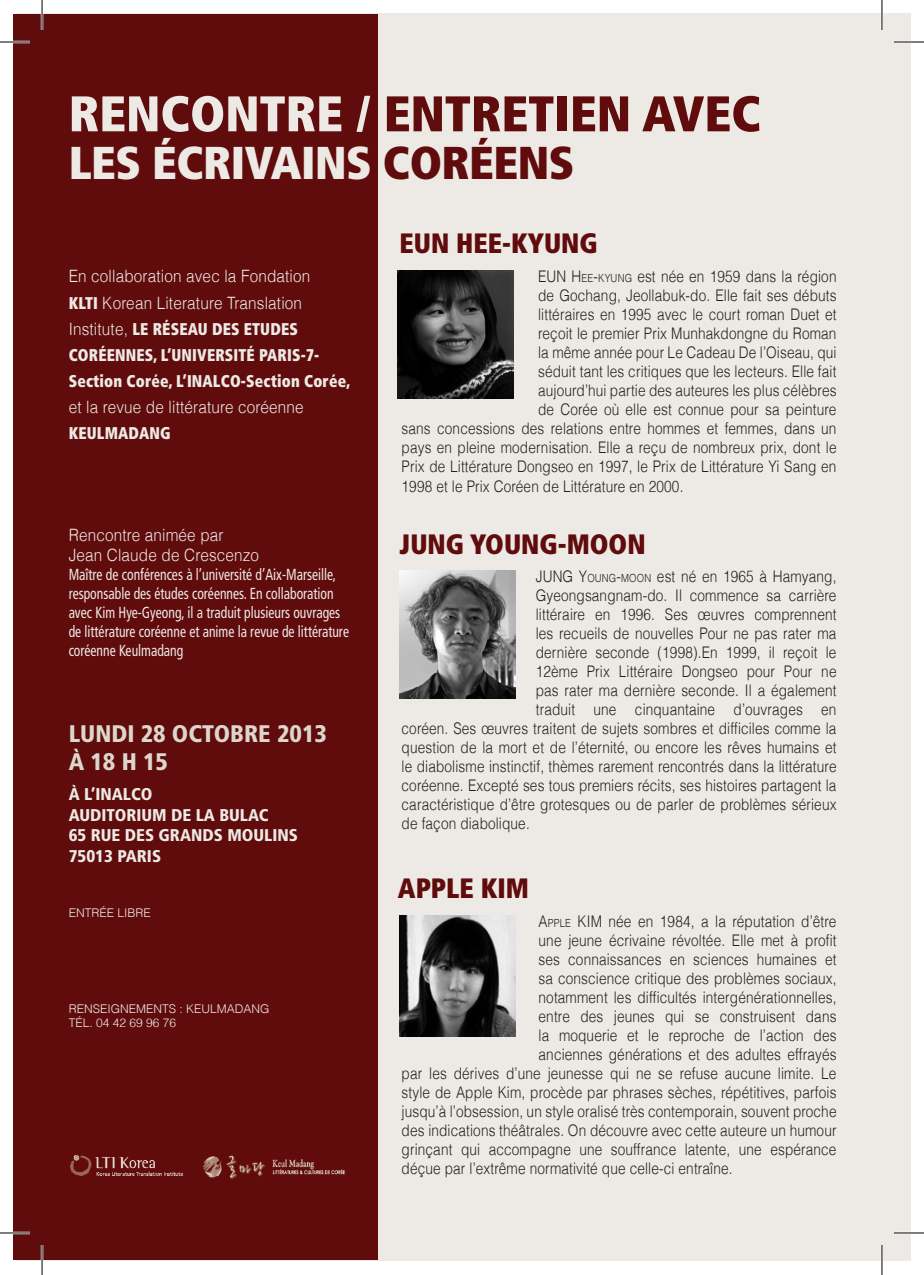
<style>
.page{position:relative;width:924px;height:1275px;background:#fff}
.page>*{position:absolute;margin:0;border:0;box-sizing:border-box;transform-origin:0 0}
.titre1{font:900 condensed 50px "Frutiger";color:#600b0c}
.titre1-2{font:900 condensed 46px "Frutiger";letter-spacing:-.01em;color:#ede9e4}
.titre1-3{font:900 condensed 28px "Frutiger";color:#600b0c;scale:.95 1}
.t1{font:900 condensed 24px/28px "Frutiger";color:#ddd6cd}
.titre1-4{font:300 17px/26px "Helvetica";letter-spacing:.01em;color:#ede9e4;scale:.9 1}
.t2{font:900 condensed 17px "Frutiger";color:#ede9e4}
.t3{font:300 16px "Helvetica";letter-spacing:.01em;color:#231f20;scale:.85 1}
.titre1-5{font:condensed 16px/19px "Frutiger";color:#ede9e4;scale:.85 1}
.t4{font:300 12px "Helvetica";color:#ede9e4}
.s1{color:#ede9e4}
.s2{color:#600b0c}
.s3{font-family:"Frutiger";font-weight:900;font-stretch:condensed}
.s4{font-style:inherit}
.s5{font-size:11.2px}
</style>
<div class="page">
<div style="left:16px;top:14px;width:893px;height:1247px;background:#ede9e4"></div>
<div style="left:14px;top:14px;width:363px;height:1245px;background:#600b0c"></div>
<img style="left:398px;top:270px;width:115px;height:128px">
<img style="left:399px;top:570px;width:116px;height:128px">
<img style="left:399px;top:915px;width:116px;height:121px">
<img style="left:203px;top:1155px;width:142px;height:24px">
<img style="left:70px;top:1155px;width:113px;height:21px">
<hr style="left:0;top:41px;width:30px;height:2px;background:#fff">
<hr style="left:893px;top:41px;width:30px;height:2px;background:#fff">
<hr style="left:0;top:1231px;width:30px;height:3px;background:#fff">
<hr style="left:893px;top:1231px;width:30px;height:3px;background:#fff">
<hr style="left:41px;top:0;width:2px;height:30px;background:#fff">
<hr style="left:41px;top:1245px;width:2px;height:30px;background:#fff">
<hr style="left:880px;top:0;width:2px;height:30px;background:#fff">
<hr style="left:880px;top:1245px;width:2px;height:30px;background:#fff">
<hr style="left:0;top:42px;width:30px;height:1px;background:#000">
<hr style="left:893px;top:42px;width:30px;height:1px;background:#000">
<hr style="left:0;top:1232px;width:30px;height:1px;background:#000">
<hr style="left:893px;top:1232px;width:30px;height:1px;background:#000">
<hr style="left:42px;top:0;width:1px;height:30px;background:#000">
<hr style="left:42px;top:1245px;width:1px;height:30px;background:#000">
<hr style="left:881px;top:0;width:1px;height:30px;background:#000">
<hr style="left:881px;top:1245px;width:1px;height:30px;background:#000">
<p class="titre1" style="left:69px;top:83px;width:693px"><span class="s1">RENCONTRE /</span> ENTRETIEN AVEC</p>
<p class="titre1-2" style="left:69px;top:135px;width:507px">LES ÉCRIVAINS <span class="s2">CORÉENS</span></p>
<p class="titre1-4" style="left:69px;top:263px;width:314px">En collaboration avec la Fondation<br><span class="s3">KLTI</span> Korean Literature Translation<br>Institute, <span class="s3">LE RÉSEAU DES ETUDES<br>CORÉENNES, L’UNIVERSITÉ PARIS-7-<br>Section Corée, L’INALCO-Section Corée, </span>et la revue de littérature coréenne<br><span class="s3">KEULMADANG</span></p>
<p class="titre1-4" style="left:69px;top:524px;width:213px;line-height:20px">Rencontre animée par<br>Jean Claude de Crescenzo</p>
<p class="titre1-5" style="left:69px;top:565px;width:331px">Maître de conférences à l’université d’Aix-Marseille, responsable des études coréennes. En collaboration avec Kim Hye-Gyeong, il a traduit plusieurs ouvrages de littérature coréenne et anime la revue de littérature coréenne Keulmadang</p>
<p class="t1" style="left:69px;top:719px;width:260px">LUNDI 28 OCTOBRE 2013<br>À 18 H 15</p>
<p class="t2" style="left:69px;top:784px;width:85px">À L’INALCO</p>
<p class="t2" style="left:69px;top:804px;width:201px">AUDITORIUM DE LA BULAC</p>
<p class="t2" style="left:69px;top:825px;width:231px">65 RUE DES GRANDS MOULINS</p>
<p class="t2" style="left:69px;top:845px;width:94px">75013 PARIS</p>
<p class="t4" style="left:69px;top:903px;width:84px">ENTRÉE LIBRE</p>
<p class="t4" style="left:69px;top:999px;width:202px">RENSEIGNEMENTS : KEULMADANG</p>
<p class="t4" style="left:69px;top:1013px;width:109px">TÉL. 04 42 69 96 76</p>
<p class="titre1-3" style="left:399px;top:226px;width:210px">EUN HEE-KYUNG</p>
<p class="t3" style="left:538px;top:263px;width:352px"><span class="s4">EUN H</span><span class="s5">EE</span><span class="s4">-</span><span class="s5">KYUNG</span> est née en 1959 dans la région</p>
<p class="t3" style="left:538px;top:282px;width:352px">de Gochang, Jeollabuk-do. Elle fait ses débuts</p>
<p class="t3" style="left:538px;top:301px;width:352px">littéraires en 1995 avec le court roman Duet et</p>
<p class="t3" style="left:538px;top:320px;width:352px">reçoit le premier Prix Munhakdongne du Roman</p>
<p class="t3" style="left:538px;top:339px;width:352px">la même année pour Le Cadeau De l’Oiseau, qui</p>
<p class="t3" style="left:538px;top:358px;width:352px">séduit tant les critiques que les lecteurs. Elle fait</p>
<p class="t3" style="left:538px;top:377px;width:352px">aujourd’hui partie des auteures les plus célèbres</p>
<p class="t3" style="left:538px;top:396px;width:352px">de Corée où elle est connue pour sa peinture</p>
<p class="t3" style="left:401px;top:415px;width:513px">sans concessions des relations entre hommes et femmes, dans un</p>
<p class="t3" style="left:401px;top:434px;width:513px">pays en pleine modernisation. Elle a reçu de nombreux prix, dont le</p>
<p class="t3" style="left:401px;top:453px;width:513px">Prix de Littérature Dongseo en 1997, le Prix de Littérature Yi Sang en</p>
<p class="t3" style="left:401px;top:473px;width:333px">1998 et le Prix Coréen de Littérature en 2000.</p>
<p class="titre1-3" style="left:399px;top:527px;width:260px">JUNG YOUNG-MOON</p>
<p class="t3" style="left:535px;top:563px;width:355px">JUNG <span class="s4">Y</span><span class="s5">OUNG</span><span class="s4">-</span><span class="s5">MOON</span> est né en 1965 à Hamyang,</p>
<p class="t3" style="left:535px;top:582px;width:355px">Gyeongsangnam-do. Il commence sa carrière</p>
<p class="t3" style="left:535px;top:601px;width:355px">littéraire en 1996. Ses œuvres comprennent</p>
<p class="t3" style="left:535px;top:620px;width:355px">les recueils de nouvelles Pour ne pas rater ma</p>
<p class="t3" style="left:535px;top:639px;width:355px">dernière seconde (1998).En 1999, il reçoit le</p>
<p class="t3" style="left:535px;top:658px;width:355px">12ème Prix Littéraire Dongseo pour Pour ne</p>
<p class="t3" style="left:535px;top:677px;width:355px">pas rater ma dernière seconde. Il a également</p>
<p class="t3" style="left:535px;top:696px;width:355px">traduit une cinquantaine d’ouvrages en</p>
<p class="t3" style="left:401px;top:715px;width:513px">coréen. Ses œuvres traitent de sujets sombres et difficiles comme la</p>
<p class="t3" style="left:401px;top:734px;width:513px">question de la mort et de l’éternité, ou encore les rêves humains et</p>
<p class="t3" style="left:401px;top:753px;width:513px">le diabolisme instinctif, thèmes rarement rencontrés dans la littérature</p>
<p class="t3" style="left:401px;top:772px;width:513px">coréenne. Excepté ses tous premiers récits, ses histoires partagent la</p>
<p class="t3" style="left:401px;top:791px;width:513px">caractéristique d’être grotesques ou de parler de problèmes sérieux</p>
<p class="t3" style="left:401px;top:810px;width:152px">de façon diabolique.</p>
<p class="titre1-3" style="left:398px;top:871px;width:139px">APPLE KIM</p>
<p class="t3" style="left:538px;top:908px;width:352px"><span class="s4">A</span><span class="s5">PPLE</span> KIM née en 1984, a la réputation d’être</p>
<p class="t3" style="left:538px;top:927px;width:352px">une jeune écrivaine révoltée. Elle met à profit</p>
<p class="t3" style="left:538px;top:946px;width:352px">ses connaissances en sciences humaines et</p>
<p class="t3" style="left:538px;top:965px;width:352px">sa conscience critique des problèmes sociaux,</p>
<p class="t3" style="left:538px;top:984px;width:352px">notamment les difficultés intergénérationnelles,</p>
<p class="t3" style="left:538px;top:1003px;width:352px">entre des jeunes qui se construisent dans</p>
<p class="t3" style="left:538px;top:1022px;width:352px">la moquerie et le reproche de l’action des</p>
<p class="t3" style="left:538px;top:1041px;width:352px">anciennes générations et des adultes effrayés</p>
<p class="t3" style="left:401px;top:1060px;width:513px">par les dérives d’une jeunesse qui ne se refuse aucune limite. Le</p>
<p class="t3" style="left:401px;top:1079px;width:513px">style de Apple Kim, procède par phrases sèches, répétitives, parfois</p>
<p class="t3" style="left:401px;top:1098px;width:513px">jusqu’à l’obsession, un style oralisé très contemporain, souvent proche</p>
<p class="t3" style="left:401px;top:1117px;width:513px">des indications théâtrales. On découvre avec cette auteure un humour</p>
<p class="t3" style="left:401px;top:1136px;width:513px">grinçant qui accompagne une souffrance latente, une espérance</p>
<p class="t3" style="left:401px;top:1155px;width:391px">déçue par l’extrême normativité que celle-ci entraîne.</p>
</div>
